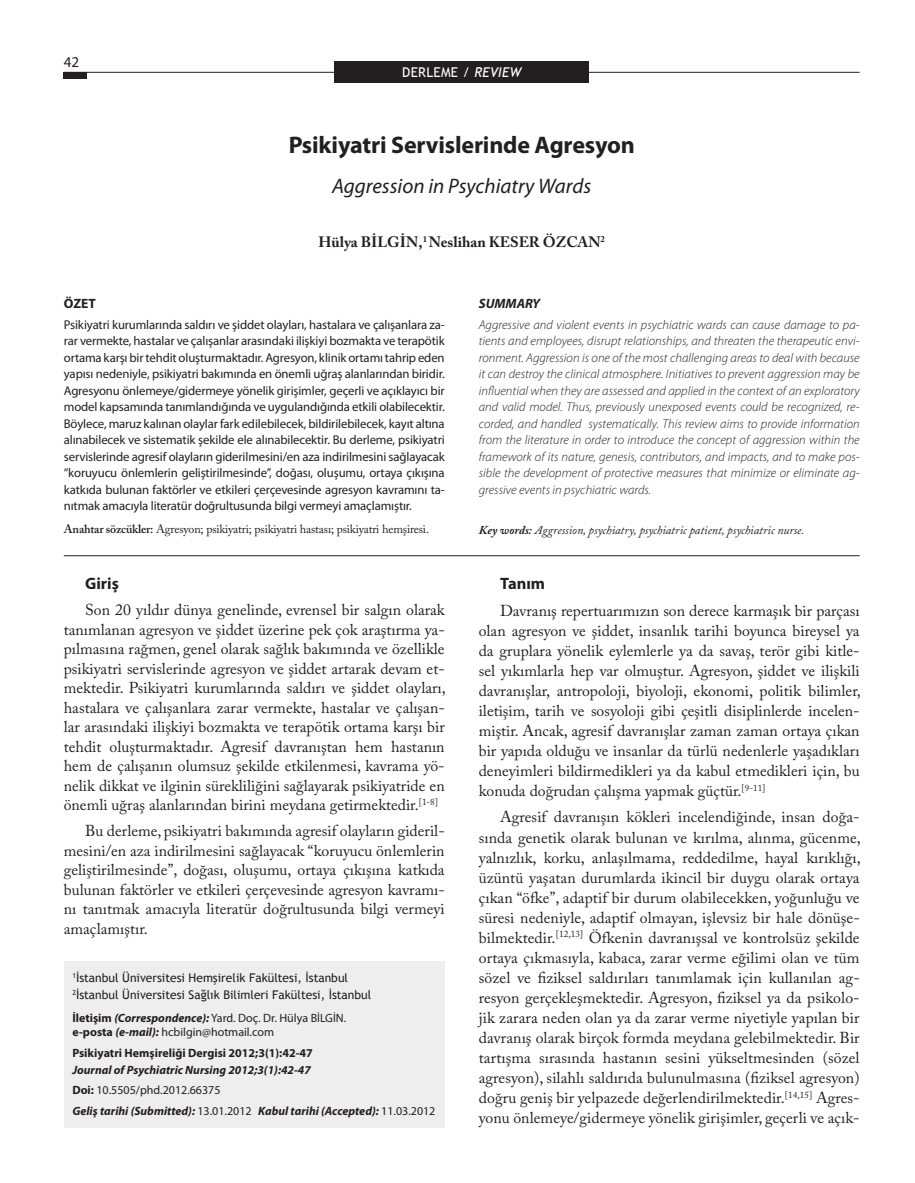
<style>
.page{position:relative;width:915px;height:1183px;background:#fff}
.page>*{position:absolute;margin:0;border:0;box-sizing:border-box;transform-origin:0 0}
.t1{font:700 24px "Myriad Pro";letter-spacing:-.01em;color:#231f20}
.t2{font:italic 21px "Myriad Pro";color:#231f20}
.t3{font:700 16.5px "Myriad Pro";color:#231f20}
.t4{font:15.75px/20.1px "Adobe Caslon Pro";color:#231f20;text-align:justify}
.t5{font:700 15px "Adobe Caslon Pro";color:#231f20}
.t6{font:15px "Myriad Pro";color:#231f20}
.t7{font:13.5px "Trebuchet MS";letter-spacing:.02em;color:#fff}
.t8{font:italic 700 13.5px "Myriad Pro";color:#231f20}
.t9{font:700 13.5px "Myriad Pro";color:#231f20}
.t10{font:12.75px/16.5px "Myriad Pro";letter-spacing:-.01em;color:#231f20;text-align:justify}
.t11{font:italic 300 12.75px/16.5px "Myriad Pro";letter-spacing:.005em;color:#231f20;text-align:justify}
.t12{font:italic 700 12px/20.9px "Myriad Pro";color:#231f20}
.t13{font:12px/16.5px "Trebuchet MS";color:#231f20}
.t14{font:12px/14.4px "Myriad Pro";color:#231f20}
.t15{font:12px "Adobe Caslon Pro";letter-spacing:-.015em;color:#231f20}
.t16{font:italic 12px "Adobe Caslon Pro";color:#231f20}
.t17{font:700 12px "Myriad Pro";color:#231f20}
.s1{font-style:italic}
.s2{font-weight:600}
.s3{font-weight:700}
.s4{font-weight:700;font-style:italic}
.s5{font-style:normal}
.s6{font-weight:400;font-style:normal}
</style>
<div class="page">
<hr style="left:64px;top:555px;width:795px;height:1px;background:#231f20">
<div style="left:64px;top:960px;width:380px;height:167px;background:#eeeeef"></div>
<hr style="left:64px;top:72px;width:795px;height:1px;background:#231f20">
<div style="left:334px;top:61px;width:255px;height:22px;background:#231f20"></div>
<div style="left:64px;top:72px;width:23px;height:7px;background:#231f20"></div>
<p class="t6" style="left:64px;top:53px;width:17px">42</p>
<p class="t7" style="left:402px;top:64px;width:121px">DERLEME / <span class="s1">REVIEW</span></p>
<h1 class="t1" style="left:288px;top:131px;width:347px">Psikiyatri Servislerinde Agresyon</h1>
<h2 class="t2" style="left:332px;top:174px;width:260px">Aggression in Psychiatry Wards</h2>
<p class="t5" style="left:318px;top:233px;width:288px">Hülya BİLGİN,<sup>1</sup> Neslihan KESER ÖZCAN<sup>2</sup></p>
<p class="t9" style="left:64px;top:296px;width:34px">ÖZET</p>
<p class="t10" style="left:64px;top:316px;width:382px">Psikiyatri kurumlarında saldırı ve şiddet olayları, hastalara ve çalışanlara za&shy;rar vermekte, hastalar ve çalışanlar arasındaki ilişkiyi bozmakta ve terapötik ortama karşı bir tehdit oluşturmaktadır. Agresyon, klinik ortamı tahrip eden yapısı nedeniyle, psikiyatri bakımında en önemli uğraş alanlarından biridir.<br>Agresyonu önlemeye/gidermeye yönelik girişimler, geçerli ve açıklayıcı bir model kapsamında tanımlandığında ve uygulandığında etkili olabilecektir.<br>Böylece, maruz kalınan olaylar fark edilebilecek, bildirilebilecek, kayıt altına alınabilecek ve sistematik şekilde ele alınabilecektir. Bu derleme, psikiyatri servislerinde agresif olayların giderilmesini/en aza indirilmesini sağlayacak “koruyucu önlemlerin geliştirilmesinde”, doğası, oluşumu, ortaya çıkışına katkıda bulunan faktörler ve etkileri çerçevesinde agresyon kavramını ta&shy;nıtmak amacıyla literatür doğrultusunda bilgi vermeyi amaçlamıştır.</p>
<p class="t15" style="left:64px;top:522px;width:366px"><span class="s2">Anahtar sözcükler:</span> Agresyon; psikiyatri; psikiyatri hastası; psikiyatri hemşiresi.</p>
<p class="t3" style="left:85px;top:574px;width:35px">Giriş</p>
<p class="t4" style="left:64px;top:599px;width:383px;line-height:19.5px;text-indent:21px">Son 20 yıldır dünya genelinde, evrensel bir salgın olarak tanımlanan agresyon ve şiddet üzerine pek çok araştırma ya&shy;pılmasına rağmen, genel olarak sağlık bakımında ve özellikle psikiyatri servislerinde agresyon ve şiddet artarak devam et&shy;mektedir. Psikiyatri kurumlarında saldırı ve şiddet olayları, hastalara ve çalışanlara zarar vermekte, hastalar ve çalışan&shy;lar arasındaki ilişkiyi bozmakta ve terapötik ortama karşı bir tehdit oluşturmaktadır. Agresif davranıştan hem hastanın hem de çalışanın olumsuz şekilde etkilenmesi, kavrama yö&shy;nelik dikkat ve ilginin sürekliliğini sağlayarak psikiyatride en önemli uğraş alanlarından birini meydana getirmektedir.<sup>[1-8]</sup></p>
<p class="t4" style="left:64px;top:820px;width:382px;line-height:19.5px;text-indent:21px">Bu derleme, psikiyatri bakımında agresif olayların gideril&shy;mesini/en aza indirilmesini sağlayacak “koruyucu önlemlerin geliştirilmesinde”, doğası, oluşumu, ortaya çıkışına katkıda bulunan faktörler ve etkileri çerçevesinde agresyon kavramı&shy;nı tanıtmak amacıyla literatür doğrultusunda bilgi vermeyi amaçlamıştır.</p>
<p class="t13" style="left:72px;top:969px;width:300px"><sup>1</sup>İstanbul Üniversitesi Hemşirelik Fakültesi, İstanbul<br><sup>2</sup>İstanbul Üniversitesi Sağlık Bilimleri Fakültesi, İstanbul</p>
<p class="t14" style="left:72px;top:1010px;width:275px"><span class="s3">İletişim</span> <span class="s4">(Correspondence):</span> Yard. Doç. Dr. Hülya BİLGİN. <span class="s3">e-posta</span> <span class="s4">(e-mail):</span> hcbilgin@hotmail.com</p>
<p class="t17" style="left:72px;top:1045px;width:242px">Psikiyatri Hemşireliği Dergisi 2012;3(1):42-47</p>
<p class="t12" style="left:72px;top:1058px;width:364px">Journal of Psychiatric Nursing 2012;3(1):42-47<br><span class="s5">Doi:</span> <span class="s6">10.5505/phd.2012.66375<br></span>Geliş tarihi (Submitted): <span class="s6">13.01.2012</span> Kabul tarihi (Accepted): <span class="s6">11.03.2012</span></p>
<p class="t8" style="left:478px;top:296px;width:63px">SUMMARY</p>
<p class="t11" style="left:478px;top:316px;width:382px">Aggressive and violent events in psychiatric wards can cause damage to pa&shy;tients and employees, disrupt relationships, and threaten the therapeutic envi&shy;ronment. Aggression is one of the most challenging areas to deal with because it can destroy the clinical atmosphere. Initiatives to prevent aggression may be influential when they are assessed and applied in the context of an exploratory and valid model. Thus, previously unexposed events could be recognized, re&shy;corded, and handled systematically. This review aims to provide information from the literature in order to introduce the concept of aggression within the framework of its nature, genesis, contributors, and impacts, and to make pos&shy;sible the development of protective measures that minimize or eliminate ag&shy;gressive events in psychiatric wards.</p>
<p class="t16" style="left:478px;top:522px;width:327px"><span class="s3">Key words:</span> Aggression, psychiatry, psychiatric patient, psychiatric nurse.</p>
<p class="t3" style="left:500px;top:574px;width:47px">Tanım</p>
<p class="t4" style="left:478px;top:600px;width:383px;text-indent:21px">Davranış repertuarımızın son derece karmaşık bir parçası olan agresyon ve şiddet, insanlık tarihi boyunca bireysel ya da gruplara yönelik eylemlerle ya da savaş, terör gibi kitle&shy;sel yıkımlarla hep var olmuştur. Agresyon, şiddet ve ilişkili davranışlar, antropoloji, biyoloji, ekonomi, politik bilimler, iletişim, tarih ve sosyoloji gibi çeşitli disiplinlerde incelen&shy;miştir. Ancak, agresif davranışlar zaman zaman ortaya çıkan bir yapıda olduğu ve insanlar da türlü nedenlerle yaşadıkları deneyimleri bildirmedikleri ya da kabul etmedikleri için, bu konuda doğrudan çalışma yapmak güçtür.<sup>[9-11]</sup></p>
<p class="t4" style="left:478px;top:806px;width:383px;text-indent:21px">Agresif davranışın kökleri incelendiğinde, insan doğa&shy;sında genetik olarak bulunan ve kırılma, alınma, gücenme, yalnızlık, korku, anlaşılmama, reddedilme, hayal kırıklığı, üzüntü yaşatan durumlarda ikincil bir duygu olarak ortaya çıkan “öfke”, adaptif bir durum olabilecekken, yoğunluğu ve süresi nedeniyle, adaptif olmayan, işlevsiz bir hale dönüşe&shy;bilmektedir.<sup>[12,13]</sup> Öfkenin davranışsal ve kontrolsüz şekilde ortaya çıkmasıyla, kabaca, zarar verme eğilimi olan ve tüm sözel ve fiziksel saldırıları tanımlamak için kullanılan ag&shy;resyon gerçekleşmektedir. Agresyon, fiziksel ya da psikolo&shy;jik zarara neden olan ya da zarar verme niyetiyle yapılan bir davranış olarak birçok formda meydana gelebilmektedir. Bir tartışma sırasında hastanın sesini yükseltmesinden (sözel agresyon), silahlı saldırıda bulunulmasına (fiziksel agresyon) doğru geniş bir yelpazede değerlendirilmektedir.<sup>[14,15]</sup> Agres&shy;yonu önlemeye/gidermeye yönelik girişimler, geçerli ve açık-</p>
</div>
